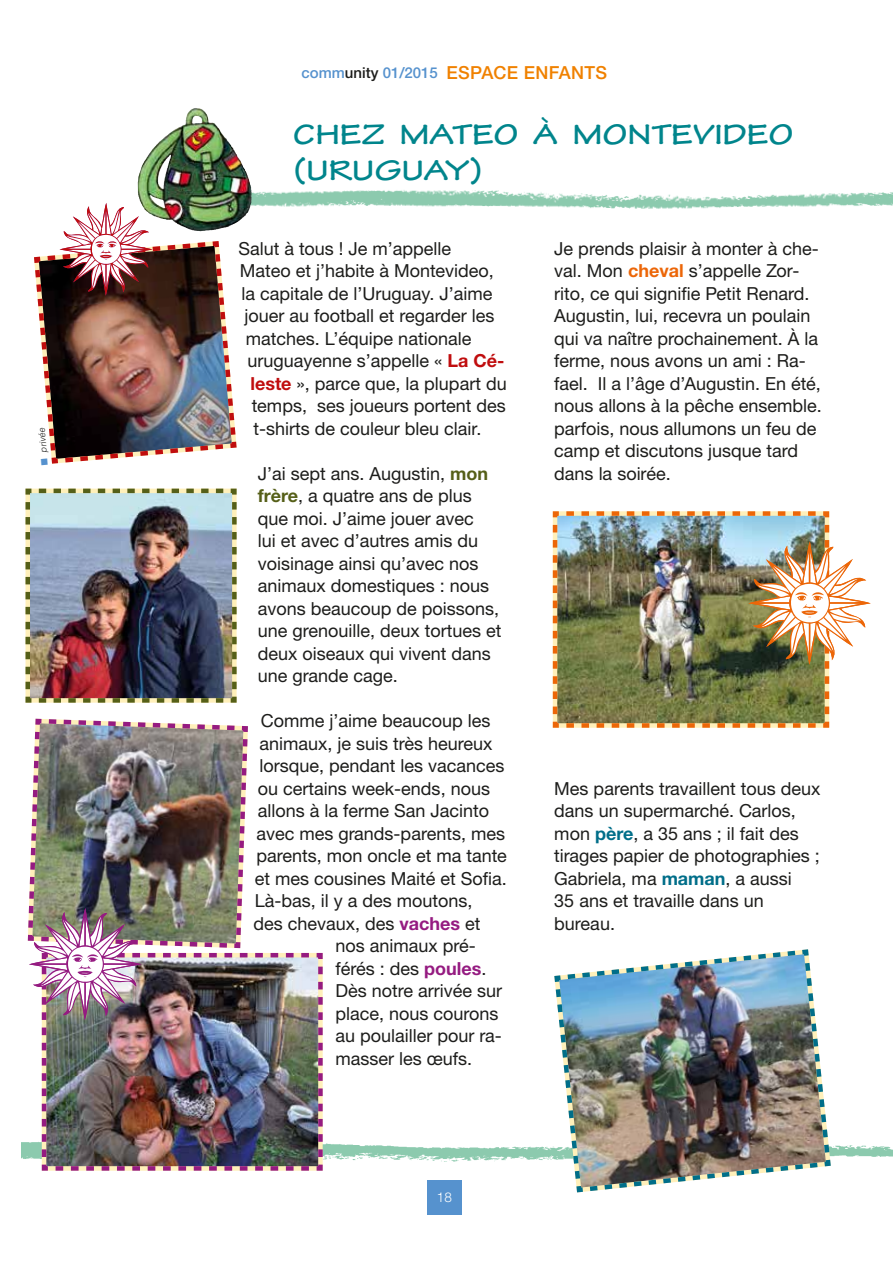
<style>
.page{position:relative;width:893px;height:1263px;background:#fff}
.page>*{position:absolute;margin:0;border:0;box-sizing:border-box;transform-origin:0 0}
.t1{font:700 expanded 30px/36px "Tekton Pro";color:#00858c}
.t2{font:18px/22.5px "Helvetica Neue LTW1 G";color:#1d1d1b}
.t3{font:500 18px "Helvetica Neue LTW1 G";letter-spacing:.02em;color:#f08100}
.t4{font:300 13.5px "Helvetica Neue LTW1 G";color:#fff}
.t5{font:italic 300 9px "Helvetica Neue LTW1 G";color:#1d1d1b}
.s1{color:#5692ce}
.s2{font-size:15px;color:#5692ce}
.s3{font-size:15px;color:#1d1d1b}
.s4{font-weight:700;color:#c00d0e}
.s5{font-weight:700;color:#555f18}
.s6{font-weight:700;color:#951b81}
.s7{font-weight:700;color:#ec6608}
.s8{font-weight:700;color:#006e89}
</style>
<div class="page">
<div style="left:427px;top:1180px;width:34px;height:34px;background:#5692ce"></div>
<img style="left:21px;top:1142px;width:872px;height:20px">
<img style="left:195px;top:178px;width:698px;height:44px">
<img style="left:137px;top:108px;width:58px;height:95px">
<img style="left:552px;top:949px;width:281px;height:244px">
<svg style="left:552px;top:511px;width:278px;height:217px;background:#ab935e"></svg>
<img style="left:25px;top:488px;width:212px;height:215px">
<img style="left:34px;top:203px;width:204px;height:261px">
<img style="left:26px;top:718px;width:297px;height:453px">
<img style="left:563px;top:511px;width:308px;height:203px">
<p class="t5" style="left:39px;top:465px;width:39px;rotate:-95deg"><span class="s1">■</span> privée</p>
<p class="t3" style="left:302px;top:61px;width:307px"><span class="s2">comm</span><span class="s3">unity</span> <span class="s2">01/2015</span> ESPACE ENFANTS</p>
<h1 class="t1" style="left:293px;top:116px;width:502px">CHEZ MATEO À MONTEVIDEO (URUGUAY)</h1>
<p class="t2" style="left:238px;top:237px;width:214px">Salut à tous ! Je m’appelle</p>
<p class="t2" style="left:240px;top:259px;width:256px">Mateo et j’habite à Montevideo,</p>
<p class="t2" style="left:241px;top:282px;width:253px">la capitale de l’Uruguay. J’aime</p>
<p class="t2" style="left:244px;top:304px;width:252px">jouer au football et regarder les</p>
<p class="t2" style="left:246px;top:327px;width:227px">matches. L’équipe nationale</p>
<p class="t2" style="left:247px;top:349px;width:259px">uruguayenne s’appelle « <span class="s4">La Cé-</span></p>
<p class="t2" style="left:250px;top:372px;width:258px"><span class="s4">leste</span> », parce que, la plupart du</p>
<p class="t2" style="left:252px;top:394px;width:256px">temps, ses joueurs portent des</p>
<p class="t2" style="left:253px;top:417px;width:230px">t-shirts de couleur bleu clair.</p>
<p class="t2" style="left:258px;top:462px;width:245px">J’ai sept ans. Augustin, <span class="s5">mon frère</span>, a quatre ans de plus que moi. J’aime jouer avec<br>lui et avec d’autres amis du voisinage ainsi qu’avec nos animaux domestiques : nous avons beaucoup de poissons, une grenouille, deux tortues et deux oiseaux qui vivent dans une grande cage.</p>
<p class="t2" style="left:261px;top:709px;width:231px">Comme j’aime beaucoup les</p>
<p class="t2" style="left:259px;top:732px;width:235px">animaux, je suis très heureux</p>
<p class="t2" style="left:259px;top:754px;width:247px">lorsque, pendant les vacances</p>
<p class="t2" style="left:258px;top:777px;width:234px">ou certains week-ends, nous</p>
<p class="t2" style="left:258px;top:799px;width:233px">allons à la ferme San Jacinto</p>
<p class="t2" style="left:256px;top:822px;width:250px">avec mes grands-parents, mes</p>
<p class="t2" style="left:256px;top:844px;width:252px">parents, mon oncle et ma tante</p>
<p class="t2" style="left:255px;top:867px;width:253px">et mes cousines Maité et Sofia.</p>
<p class="t2" style="left:255px;top:889px;width:219px">Là-bas, il y a des moutons,</p>
<p class="t2" style="left:253px;top:912px;width:229px">des chevaux, des <span class="s6">vaches</span> et</p>
<p class="t2" style="left:335px;top:934px;width:142px">nos animaux pré-</p>
<p class="t2" style="left:335px;top:957px;width:153px">férés : des <span class="s6">poules</span>.</p>
<p class="t2" style="left:335px;top:979px;width:168px">Dès notre arrivée sur</p>
<p class="t2" style="left:335px;top:1002px;width:165px">place, nous courons</p>
<p class="t2" style="left:335px;top:1024px;width:168px">au poulailler pour ra-</p>
<p class="t2" style="left:335px;top:1047px;width:138px">masser les œufs.</p>
<p class="t2" style="left:554px;top:237px;width:269px">Je prends plaisir à monter à che&shy;val. Mon <span class="s7">cheval</span> s’appelle Zor&shy;rito, ce qui signifie Petit Renard.<br>Augustin, lui, recevra un poulain qui va naître prochainement. À la ferme, nous avons un ami : Ra&shy;fael. Il a l’âge d’Augustin. En été, nous allons à la pêche ensemble. parfois, nous allumons un feu de camp et discutons jusque tard dans la soirée.</p>
<p class="t2" style="left:554px;top:777px;width:268px">Mes parents travaillent tous deux dans un supermarché. Carlos, mon <span class="s8">père</span>, a 35 ans ; il fait des tirages papier de photographies ;<br>Gabriela, ma <span class="s8">maman</span>, a aussi<br>35 ans et travaille dans un bureau.</p>
<p class="t4" style="left:437px;top:1189px;width:17px">18</p>
</div>
